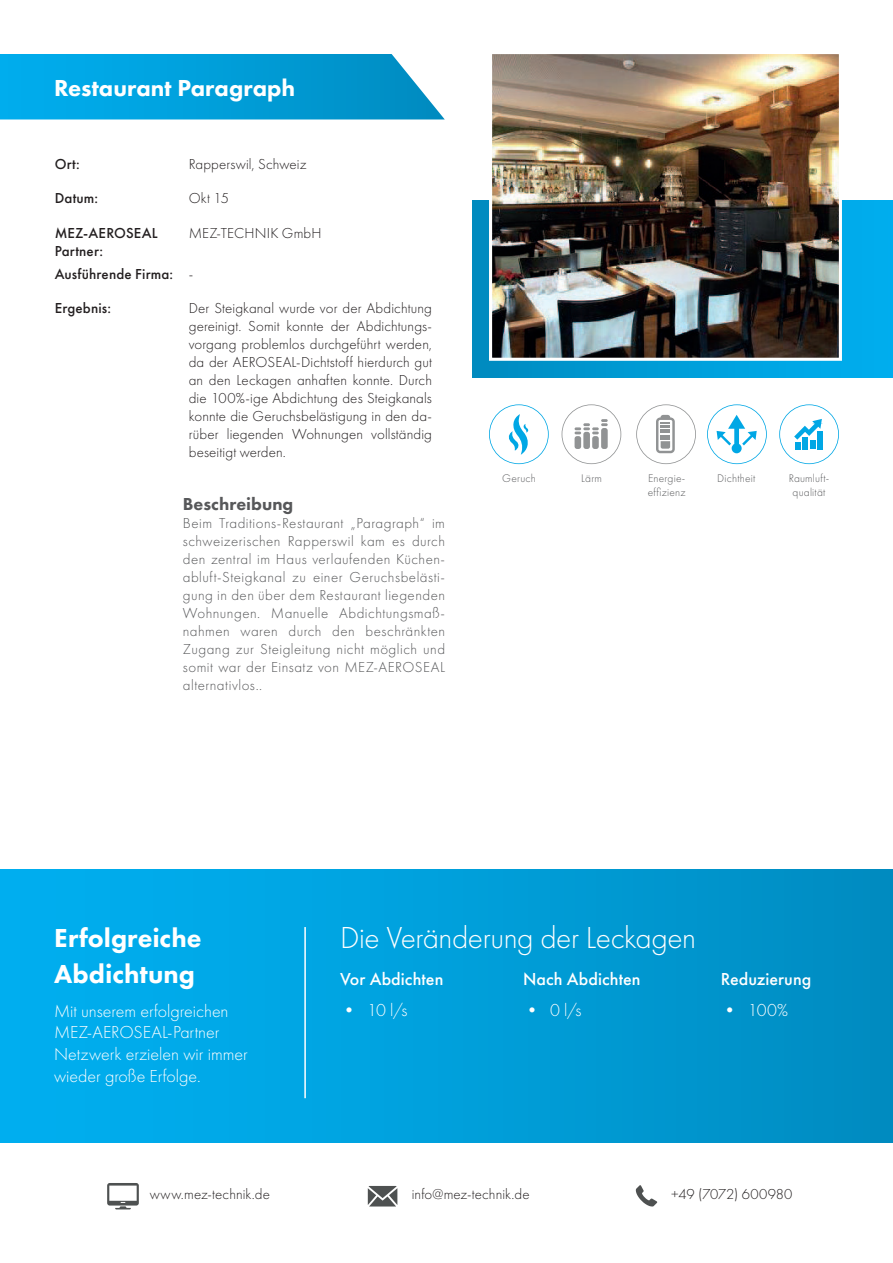
<style>
.page{position:relative;width:893px;height:1263px;background:#fff}
.page>*{position:absolute;margin:0;border:0;box-sizing:border-box;transform-origin:0 0}
.t1{font:300 31.5px "Futura PT";letter-spacing:-.015em;color:#fff}
.t2{font:800 27px/36px "Futura PT";color:#fff}
.t3{font:800 24px "Futura PT";letter-spacing:.005em;color:#fff}
.t4{font:300 18px/21.6px "Futura PT";color:#fff}
.t5{font:500 18px "Futura PT";letter-spacing:.005em;color:#fff}
.t6{font:800 18px "Futura PT";letter-spacing:.005em;color:#57585a}
.t7{font:300 15px/18px "Futura PT";letter-spacing:.005em;color:#231f20;text-align:justify}
.t8{font:300 15px/18px "Futura PT";letter-spacing:.035em;color:#57585a;text-align:justify}
.t9{font:500 15px/18px "Futura PT";letter-spacing:.01em;color:#231f20}
.t10{font:300 11.4px/13.8px "Futura PT";letter-spacing:.015em;color:#57585a}
.s1{font-weight:300}
</style>
<div class="page">
<svg style="left:0;top:54px;width:445px;height:65px;background:#0fa4db"></svg>
<div style="left:0;top:870px;width:893px;height:273px;background:linear-gradient(to right,#00b1f3,#008dc2)"></div>
<hr style="left:304px;top:927px;width:2px;height:171px;background:#fff">
<svg style="left:489px;top:404px;width:60px;height:60px"></svg>
<svg style="left:636px;top:404px;width:60px;height:60px"></svg>
<svg style="left:562px;top:404px;width:59px;height:60px"></svg>
<svg style="left:707px;top:404px;width:60px;height:60px"></svg>
<svg style="left:779px;top:404px;width:60px;height:60px"></svg>
<div style="left:472px;top:200px;width:421px;height:178px;background:linear-gradient(to right,#008cc0,#00b0f1)"></div>
<img style="left:493px;top:55px;width:345px;height:302px">
<div style="left:489px;top:51px;width:353px;height:310px;border:3px solid #fff"></div>
<svg style="left:107px;top:1183px;width:32px;height:26px"></svg>
<svg style="left:636px;top:1185px;width:21px;height:21px"></svg>
<svg style="left:368px;top:1186px;width:29px;height:20px"></svg>
<h3 class="t3" style="left:54px;top:73px;width:243px">Restaurant Paragraph</h3>
<p class="t9" style="left:55px;top:155px;width:27px">Ort:</p>
<p class="t7" style="left:189px;top:156px;width:119px">Rapperswil, Schweiz</p>
<p class="t9" style="left:55px;top:189px;width:45px">Datum:</p>
<p class="t7" style="left:189px;top:190px;width:42px">Okt 15</p>
<p class="t9" style="left:55px;top:224px;width:105px">MEZ-AEROSEAL<br>Partner:</p>
<p class="t7" style="left:189px;top:224px;width:134px">MEZ-TECHNIK GmbH</p>
<p class="t9" style="left:55px;top:265px;width:140px">Ausführende Firma: <span class="s1">-</span></p>
<p class="t9" style="left:55px;top:299px;width:58px">Ergebnis:</p>
<p class="t7" style="left:189px;top:299px;width:245px">Der Steigkanal wurde vor der Abdichtung gereinigt. Somit konnte der Abdichtungs&shy;vorgang problemlos durchgeführt werden, da der AEROSEAL-Dichtstoff hierdurch gut an den Leckagen anhaften konnte. Durch die 100%-ige Abdichtung des Steigkanals konnte die Geruchsbelästigung in den da&shy;rüber liegenden Wohnungen vollständig beseitigt werden.</p>
<p class="t6" style="left:183px;top:492px;width:112px">Beschreibung</p>
<p class="t8" style="left:183px;top:514px;width:264px">Beim Traditions-Restaurant „Paragraph“ im schweizerischen Rapperswil kam es durch den zentral im Haus verlaufenden Küchen&shy;abluft-Steigkanal zu einer Geruchsbelästi&shy;gung in den über dem Restaurant liegenden Wohnungen. Manuelle Abdichtungsmaß&shy;nahmen waren durch den beschränkten Zugang zur Steigleitung nicht möglich und somit war der Einsatz von MEZ-AEROSEAL alternativlos..</p>
<p class="t10" style="left:502px;top:471px;width:35px">Geruch</p>
<p class="t10" style="left:648px;top:471px;width:39px">Energie&shy;effizienz</p>
<p class="t10" style="left:581px;top:471px;width:22px">Lärm</p>
<p class="t10" style="left:717px;top:471px;width:40px">Dichtheit</p>
<p class="t10" style="left:789px;top:471px;width:42px;text-align:center">Raumluft&shy;qualität</p>
<h2 class="t2" style="left:54px;top:920px;width:149px">Erfolgreiche<br>Abdichtung</h2>
<h1 class="t1" style="left:340px;top:919px;width:357px">Die Veränderung der Leckagen</h1>
<p class="t5" style="left:340px;top:968px;width:105px">Vor Abdichten</p>
<p class="t4" style="left:340px;top:999px;width:69px">• 10 l/s</p>
<p class="t5" style="left:523px;top:968px;width:119px">Nach Abdichten</p>
<p class="t4" style="left:523px;top:999px;width:60px">• 0 l/s</p>
<p class="t4" style="left:54px;top:1000px;width:195px">Mit unserem erfolgreichen<br>MEZ-AEROSEAL-Partner<br>Netzwerk erzielen wir immer wieder große Erfolge.</p>
<p class="t5" style="left:721px;top:968px;width:92px">Reduzierung</p>
<p class="t4" style="left:721px;top:999px;width:69px">• 100%</p>
<p class="t7" style="left:150px;top:1185px;width:122px">www.mez-technik.de</p>
<p class="t7" style="left:412px;top:1185px;width:119px">info@mez-technik.de</p>
<p class="t7" style="left:671px;top:1185px;width:123px">+49 (7072) 600980</p>
</div>
